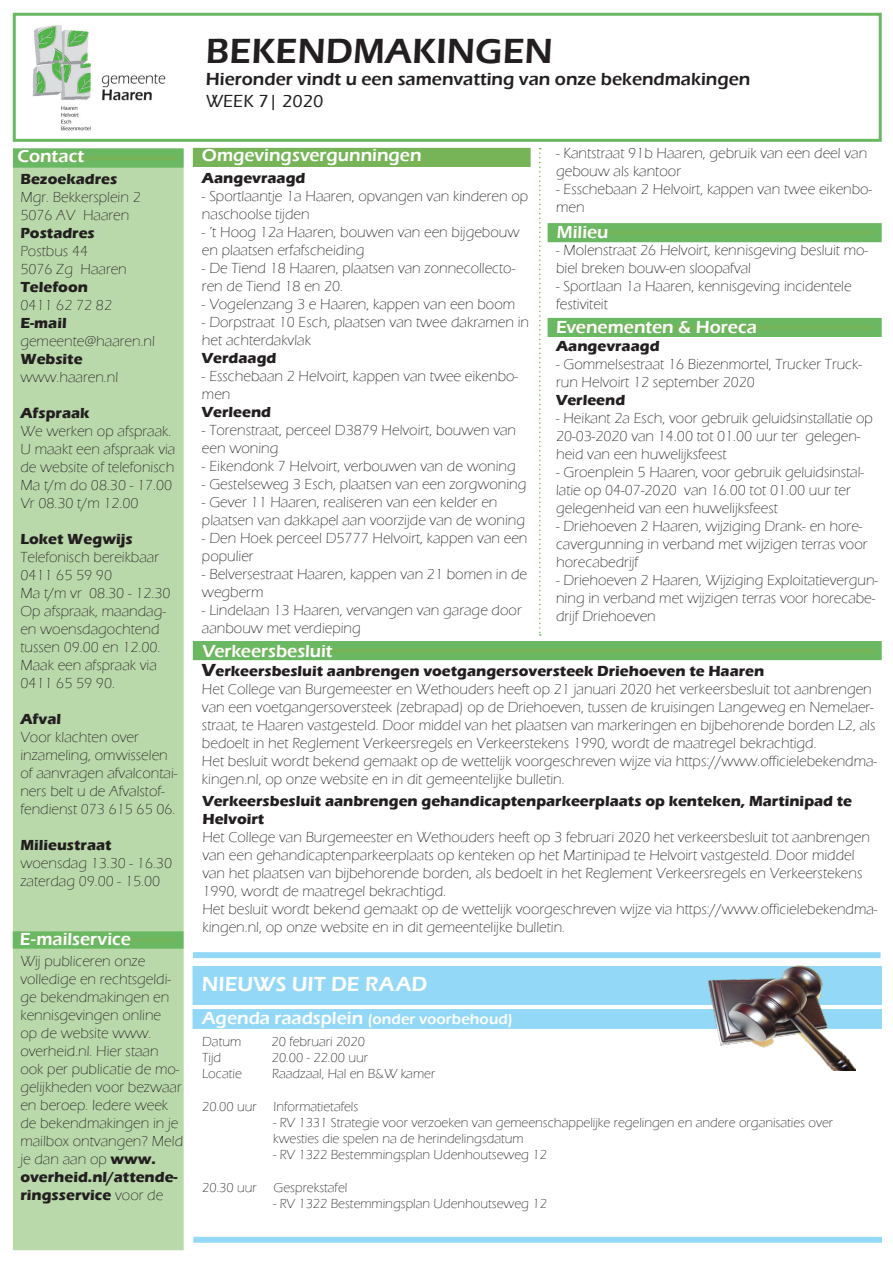
<style>
.page{position:relative;width:893px;height:1263px;background:#fff}
.page>*{position:absolute;margin:0;border:0;box-sizing:border-box;transform-origin:0 0}
.t1{font:600 36px "Eras ITC";color:#231f20}
.t2{font:600 21px "Eras ITC";letter-spacing:.005em;color:#fff}
.t3{font:600 18px "Eras ITC";color:#fff}
.t4{font:600 18px "Eras ITC";color:#231f20}
.t5{font:500 18px "Eras ITC";color:#231f20}
.t6{font:300 15px/18px "Eras ITC";color:#231f20}
.t7{font:700 15px/18px "Eras ITC";color:#231f20}
.t8{font:600 15px "Eras ITC";letter-spacing:.005em;color:#fff}
.t9{font:300 13.5px "Eras ITC";color:#231f20}
.s1{font-weight:700}
.s2{font-size:18px}
</style>
<div class="page">
<svg style="left:13px;top:148px;width:171px;height:20px;background:#70b864"></svg>
<div style="left:13px;top:168px;width:171px;height:1082px;background:#bad9ab"></div>
<svg style="left:13px;top:931px;width:170px;height:18px;background:#6fb864"></svg>
<img style="left:32px;top:25px;width:134px;height:106px">
<div style="left:13px;top:13px;width:869px;height:129px;border:3px solid #6bb863"></div>
<div style="left:193px;top:148px;width:338px;height:19px;background:#76b457"></div>
<div style="left:548px;top:318px;width:334px;height:19px;background:#6bb863;border:8px solid #6bb863"></div>
<svg style="left:539px;top:148px;width:2px;height:488px"></svg>
<div style="left:193px;top:641px;width:689px;height:19px;background:#6bb863;border:8px solid #6bb863"></div>
<div style="left:548px;top:223px;width:334px;height:19px;background:#6bb863;border:8px solid #6bb863"></div>
<div style="left:194px;top:1237px;width:688px;height:5px;background:#93d9f7"></div>
<div style="left:193px;top:966px;width:689px;height:38px;background:#93d9f7"></div>
<div style="left:193px;top:1009px;width:689px;height:19px;background:#93d9f7"></div>
<svg style="left:193px;top:952px;width:687px;height:6px;background:#96daf7"></svg>
<img style="left:706px;top:966px;width:149px;height:104px">
<p class="t3" style="left:18px;top:146px;width:68px">Contact</p>
<p class="t6" style="left:20px;top:170px;width:122px"><span class="s1">Bezoekadres<br></span>Mgr. Bekkersplein 2<br>5076 AV Haaren<br><span class="s1">Postadres<br></span>Postbus 44</p>
<p class="t6" style="left:20px;top:260px;width:108px">5076 Zg Haaren</p>
<p class="t7" style="left:20px;top:278px;width:69px">Telefoon</p>
<p class="t6" style="left:20px;top:296px;width:93px">0411 62 72 82</p>
<p class="t7" style="left:20px;top:314px;width:48px">E-mail</p>
<p class="t6" style="left:20px;top:332px;width:136px">gemeente@haaren.nl</p>
<p class="t7" style="left:20px;top:350px;width:64px">Website</p>
<p class="t6" style="left:20px;top:368px;width:99px">www.haaren.nl</p>
<p class="t7" style="left:20px;top:404px;width:71px">Afspraak</p>
<p class="t6" style="left:20px;top:422px;width:156px">We werken op afspraak.<br>U maakt een afspraak via de website of telefonisch<br>Ma t/m do 08.30 - 17.00</p>
<p class="t6" style="left:20px;top:494px;width:120px">Vr 08.30 t/m 12.00</p>
<p class="t7" style="left:20px;top:530px;width:114px">Loket Wegwijs</p>
<p class="t6" style="left:20px;top:548px;width:140px">Telefonisch bereikbaar<br>0411 65 59 90</p>
<p class="t6" style="left:20px;top:584px;width:152px">Ma t/m vr 08.30 - 12.30<br>Op afspraak, maandag&shy;en woensdagochtend tussen 09.00 en 12.00.<br>Maak een afspraak via<br>0411 65 59 90.</p>
<p class="t7" style="left:20px;top:710px;width:42px">Afval</p>
<p class="t6" style="left:20px;top:728px;width:159px">Voor klachten over inzameling, omwisselen of aanvragen afvalcontai&shy;ners belt u de Afvalstof&shy;fendienst 073 615 65 06.</p>
<p class="t7" style="left:20px;top:836px;width:93px">Milieustraat</p>
<p class="t6" style="left:20px;top:854px;width:153px">woensdag 13.30 - 16.30</p>
<p class="t6" style="left:20px;top:872px;width:141px">zaterdag 09.00 - 15.00</p>
<p class="t3" style="left:20px;top:928px;width:112px">E-mailservice</p>
<p class="t6" style="left:20px;top:952px;width:164px">Wij publiceren onze volledige en rechtsgeldi&shy;ge bekendmakingen en kennisgevingen online<br>op de website www. overheid.nl. Hier staan ook per publicatie de mo&shy;gelijkheden voor bezwaar en beroep. Iedere week de bekendmakingen in je mailbox ontvangen? Meld je dan aan op <span class="s1">www. overheid.nl/attende&shy;ringsservice</span> voor de</p>
<p class="t1" style="left:206px;top:31px;width:349px">BEKENDMAKINGEN</p>
<p class="t4" style="left:206px;top:69px;width:546px">Hieronder vindt u een samenvatting van onze bekendmakingen</p>
<p class="t5" style="left:206px;top:91px;width:119px">WEEK 7| 2020</p>
<p class="t3" style="left:202px;top:145px;width:221px">Omgevingsvergunningen</p>
<p class="t7" style="left:202px;top:169px;width:105px">Aangevraagd</p>
<p class="t6" style="left:202px;top:187px;width:328px">- Sportlaantje 1a Haaren, opvangen van kinderen op naschoolse tijden</p>
<p class="t6" style="left:202px;top:223px;width:319px">- ’t Hoog 12a Haaren, bouwen van een bijgebouw en plaatsen erfafscheiding</p>
<p class="t6" style="left:202px;top:259px;width:315px">- De Tiend 18 Haaren, plaatsen van zonnecollecto&shy;ren de Tiend 18 en 20.</p>
<p class="t6" style="left:202px;top:295px;width:315px">- Vogelenzang 3 e Haaren, kappen van een boom</p>
<p class="t6" style="left:202px;top:313px;width:329px">- Dorpstraat 10 Esch, plaatsen van twee dakramen in het achterdakvlak</p>
<p class="t7" style="left:202px;top:349px;width:76px">Verdaagd</p>
<p class="t6" style="left:202px;top:367px;width:318px">- Esschebaan 2 Helvoirt, kappen van twee eikenbo&shy;men</p>
<p class="t7" style="left:202px;top:403px;width:71px">Verleend</p>
<p class="t6" style="left:202px;top:421px;width:316px">- Torenstraat, perceel D3879 Helvoirt, bouwen van een woning</p>
<p class="t6" style="left:202px;top:457px;width:315px">- Eikendonk 7 Helvoirt, verbouwen van de woning</p>
<p class="t6" style="left:202px;top:475px;width:326px">- Gestelseweg 3 Esch, plaatsen van een zorgwoning</p>
<p class="t6" style="left:202px;top:493px;width:325px">- Gever 11 Haaren, realiseren van een kelder en plaatsen van dakkapel aan voorzijde van de woning</p>
<p class="t6" style="left:202px;top:529px;width:327px">- Den Hoek perceel D5777 Helvoirt, kappen van een populier</p>
<p class="t6" style="left:202px;top:565px;width:327px">- Belversestraat Haaren, kappen van 21 bomen in de wegberm</p>
<p class="t6" style="left:202px;top:601px;width:321px">- Lindelaan 13 Haaren, vervangen van garage door aanbouw met verdieping</p>
<p class="t6" style="left:556px;top:144px;width:313px">- Kantstraat 91b Haaren, gebruik van een deel van gebouw als kantoor</p>
<p class="t6" style="left:556px;top:180px;width:318px">- Esschebaan 2 Helvoirt, kappen van twee eikenbo&shy;men</p>
<p class="t3" style="left:557px;top:222px;width:53px">Milieu</p>
<p class="t6" style="left:556px;top:242px;width:314px">- Molenstraat 26 Helvoirt, kennisgeving besluit mo&shy;biel breken bouw-en sloopafval</p>
<p class="t6" style="left:556px;top:278px;width:297px">- Sportlaan 1a Haaren, kennisgeving incidentele festiviteit</p>
<p class="t3" style="left:556px;top:317px;width:203px">Evenementen &amp; Horeca</p>
<p class="t7" style="left:556px;top:337px;width:105px">Aangevraagd</p>
<p class="t6" style="left:556px;top:355px;width:307px">- Gommelsestraat 16 Biezenmortel, Trucker Truck&shy;run Helvoirt 12 september 2020</p>
<p class="t7" style="left:556px;top:391px;width:71px">Verleend</p>
<p class="t6" style="left:556px;top:409px;width:318px">- Heikant 2a Esch, voor gebruik geluidsinstallatie op<br>20-03-2020 van 14.00 tot 01.00 uur ter gelegen&shy;heid van een huwelijksfeest</p>
<p class="t6" style="left:556px;top:463px;width:310px">- Groenplein 5 Haaren, voor gebruik geluidsinstal&shy;latie op 04-07-2020 van 16.00 tot 01.00 uur ter gelegenheid van een huwelijksfeest</p>
<p class="t6" style="left:556px;top:517px;width:313px">- Driehoeven 2 Haaren, wijziging Drank- en hore&shy;cavergunning in verband met wijzigen terras voor horecabedrijf</p>
<p class="t6" style="left:556px;top:571px;width:324px">- Driehoeven 2 Haaren, Wijziging Exploitatievergun&shy;ning in verband met wijzigen terras voor horecabe&shy;drijf Driehoeven</p>
<p class="t7" style="left:202px;top:662px;width:564px"><span class="s2">V</span>erkeersbesluit aanbrengen voetgangersoversteek Driehoeven te Haaren</p>
<p class="t6" style="left:202px;top:680px;width:675px">Het College van Burgemeester en Wethouders heeft op 21 januari 2020 het verkeersbesluit tot aanbrengen van een voetgangersoversteek (zebrapad) op de Driehoeven, tussen de kruisingen Langeweg en Nemelaer&shy;straat, te Haaren vastgesteld. Door middel van het plaatsen van markeringen en bijbehorende borden L2, als bedoelt in het Reglement Verkeersregels en Verkeerstekens 1990, wordt de maatregel bekrachtigd.</p>
<p class="t6" style="left:202px;top:752px;width:677px">Het besluit wordt bekend gemaakt op de wettelijk voorgeschreven wijze via https://www.officielebekendma&shy;kingen.nl, op onze website en in dit gemeentelijke bulletin.</p>
<p class="t3" style="left:202px;top:641px;width:132px">Verkeersbesluit</p>
<p class="t7" style="left:202px;top:792px;width:651px">Verkeersbesluit aanbrengen gehandicaptenparkeerplaats op kenteken, Martinipad te<br>Helvoirt</p>
<p class="t6" style="left:202px;top:828px;width:669px">Het College van Burgemeester en Wethouders heeft op 3 februari 2020 het verkeersbesluit tot aanbrengen van een gehandicaptenparkeerplaats op kenteken op het Martinipad te Helvoirt vastgesteld. Door middel van het plaatsen van bijbehorende borden, als bedoelt in het Reglement Verkeersregels en Verkeerstekens 1990, wordt de maatregel bekrachtigd.</p>
<p class="t6" style="left:202px;top:900px;width:677px">Het besluit wordt bekend gemaakt op de wettelijk voorgeschreven wijze via https://www.officielebekendma&shy;kingen.nl, op onze website en in dit gemeentelijke bulletin.</p>
<p class="t2" style="left:202px;top:972px;width:227px">NIEUWS UIT DE RAAD</p>
<p class="t8" style="left:202px;top:1010px;width:312px"><span class="s2">Agenda raadsplein</span> (onder voorbehoud)</p>
<p class="t9" style="left:202px;top:1034px;width:41px">Datum</p>
<p class="t9" style="left:272px;top:1034px;width:95px">20 februari 2020</p>
<p class="t9" style="left:202px;top:1050px;width:21px">Tijd</p>
<p class="t9" style="left:272px;top:1050px;width:98px">20.00 - 22.00 uur</p>
<p class="t9" style="left:202px;top:1066px;width:41px">Locatie</p>
<p class="t9" style="left:272px;top:1066px;width:164px">Raadzaal, Hal en B&amp;W kamer</p>
<p class="t9" style="left:202px;top:1099px;width:56px">20.00 uur</p>
<p class="t9" style="left:274px;top:1099px;width:86px">Informatietafels</p>
<p class="t9" style="left:273px;top:1115px;width:562px">- RV 1331 Strategie voor verzoeken van gemeenschappelijke regelingen en andere organisaties over</p>
<p class="t9" style="left:273px;top:1131px;width:252px">kwesties die spelen na de herindelingsdatum</p>
<p class="t9" style="left:273px;top:1147px;width:275px">- RV 1322 Bestemmingsplan Udenhoutseweg 12</p>
<p class="t9" style="left:202px;top:1180px;width:56px">20.30 uur</p>
<p class="t9" style="left:274px;top:1180px;width:75px">Gesprekstafel</p>
<p class="t9" style="left:273px;top:1196px;width:275px">- RV 1322 Bestemmingsplan Udenhoutseweg 12</p>
</div>
